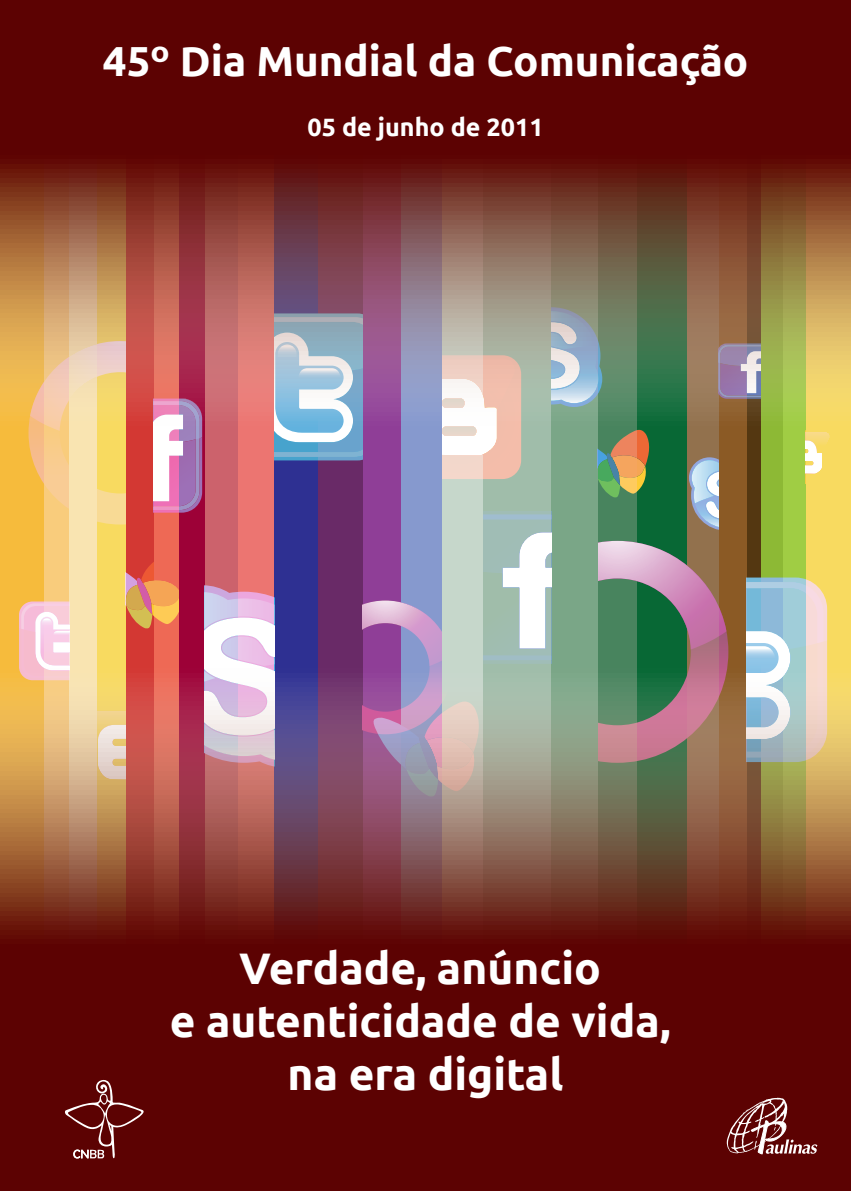
<style>
.page{position:relative;width:851px;height:1191px;background:#fff}
.page>*{position:absolute;margin:0;border:0;box-sizing:border-box;transform-origin:0 0}
.t1{font:700 44.1px/53px "Ubuntu";color:#fff;text-align:center}
.t2{font:700 42px "Ubuntu";color:#fff}
.t3{font:700 25.1px "Ubuntu";color:#fff}
</style>
<div class="page">
<img style="left:0;top:0;width:850px;height:1191px">
<svg style="left:65px;top:1080px;width:79px;height:79px;background:#702222"></svg>
<svg style="left:726px;top:1097px;width:91px;height:57px;background:#803b3b"></svg>
<p class="t2" style="left:103px;top:33px;width:647px">45º Dia Mundial da Comunicação</p>
<p class="t3" style="left:307px;top:110px;width:237px">05 de junho de 2011</p>
<p class="t1" style="left:170px;top:939px;width:502px">Verdade, anúncio<br>e autenticidade de vida, na era digital</p>
</div>
